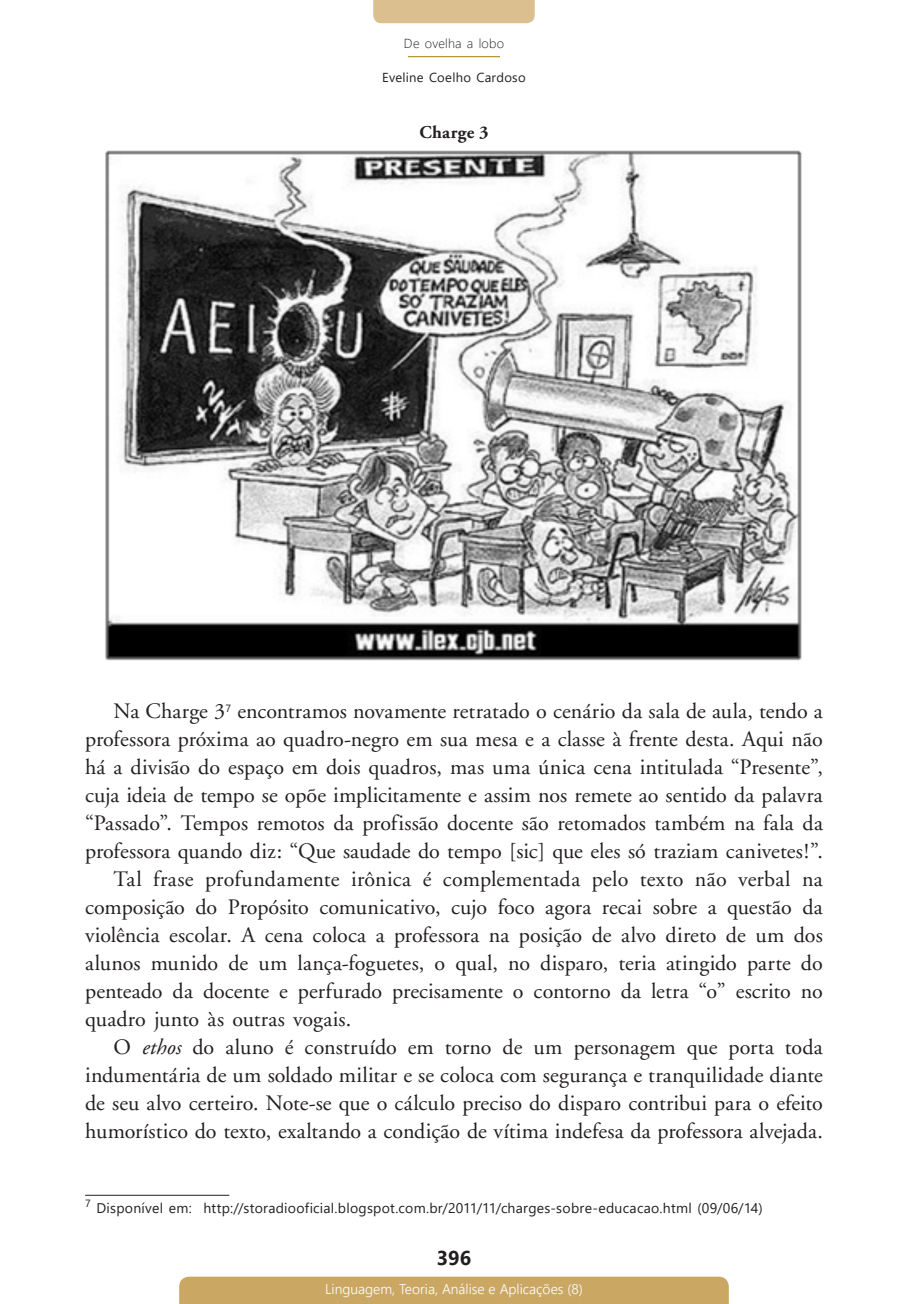
<style>
.page{position:relative;width:908px;height:1304px;background:#fff}
.page>*{position:absolute;margin:0;border:0;box-sizing:border-box;transform-origin:0 0}
.LAS_TEXTO{font:22px/28px "Adobe Garamond";color:#231f20;text-align:justify}
.t1{font:700 20px "Segoe UI";color:#231f20}
.LAS_TABELA_tit{font:700 18px "Adobe Garamond";letter-spacing:.02em;color:#231f20}
.LAS_RODAPE{font:14px "Segoe UI";letter-spacing:.02em;color:#231f20}
.t2{font:300 14px "Segoe UI";color:#fff}
.t3{font:13px "Segoe UI";letter-spacing:.02em;color:#231f20}
.t4{font:300 13px "Segoe UI";letter-spacing:.02em;color:#231f20}
.s1{font-style:italic}
</style>
<div class="page">
<hr style="left:408px;top:56px;width:91px;height:1px;background:#a57903">
<div style="left:179px;top:1277px;width:549px;height:27px;background:#caa863"></div>
<div style="left:373px;top:0;width:161px;height:23px;background:#dbbf8e"></div>
<img style="left:105px;top:150px;width:697px;height:511px">
<hr style="left:85px;top:1195px;width:144px;height:1px;background:#231f20">
<p class="t4" style="left:403px;top:32px;width:102px">De ovelha a lobo</p>
<p class="t3" style="left:382px;top:67px;width:145px">Eveline Coelho Cardoso</p>
<p class="LAS_TABELA_tit" style="left:419px;top:122px;width:71px">Charge 3</p>
<p class="LAS_TEXTO" style="left:85px;top:697px;width:739px;text-indent:28px">Na Charge 3<sup>7</sup> encontramos novamente retratado o cenário da sala de aula, tendo a professora próxima ao quadro-negro em sua mesa e a classe à frente desta. Aqui não há a divisão do espaço em dois quadros, mas uma única cena intitulada “Presente”, cuja ideia de tempo se opõe implicitamente e assim nos remete ao sentido da palavra “Passado”. Tempos remotos da profissão docente são retomados também na fala da professora quando diz: “Que saudade do tempo [sic] que eles só traziam canivetes!”.</p>
<p class="LAS_TEXTO" style="left:85px;top:865px;width:739px;text-indent:28px">Tal frase profundamente irônica é complementada pelo texto não verbal na composição do Propósito comunicativo, cujo foco agora recai sobre a questão da violência escolar. A cena coloca a professora na posição de alvo direto de um dos alunos munido de um lança-foguetes, o qual, no disparo, teria atingido parte do penteado da docente e perfurado precisamente o contorno da letra “o” escrito no quadro junto às outras vogais.</p>
<p class="LAS_TEXTO" style="left:85px;top:1033px;width:739px;text-indent:28px">O <span class="s1">ethos</span> do aluno é construído em torno de um personagem que porta toda indumentária de um soldado militar e se coloca com segurança e tranquilidade diante de seu alvo certeiro. Note-se que o cálculo preciso do disparo contribui para o efeito humorístico do texto, exaltando a condição de vítima indefesa da professora alvejada.</p>
<p class="LAS_RODAPE" style="left:85px;top:1197px;width:679px"><sup>7</sup> Disponível em: http://storadiooficial.blogspot.com.br/2011/11/charges-sobre-educacao.html (09/06/14)</p>
<p class="t1" style="left:436px;top:1241px;width:36px">396</p>
<p class="t2" style="left:325px;top:1278px;width:259px">Linguagem, Teoria, Análise e Aplicações (8)</p>
</div>
